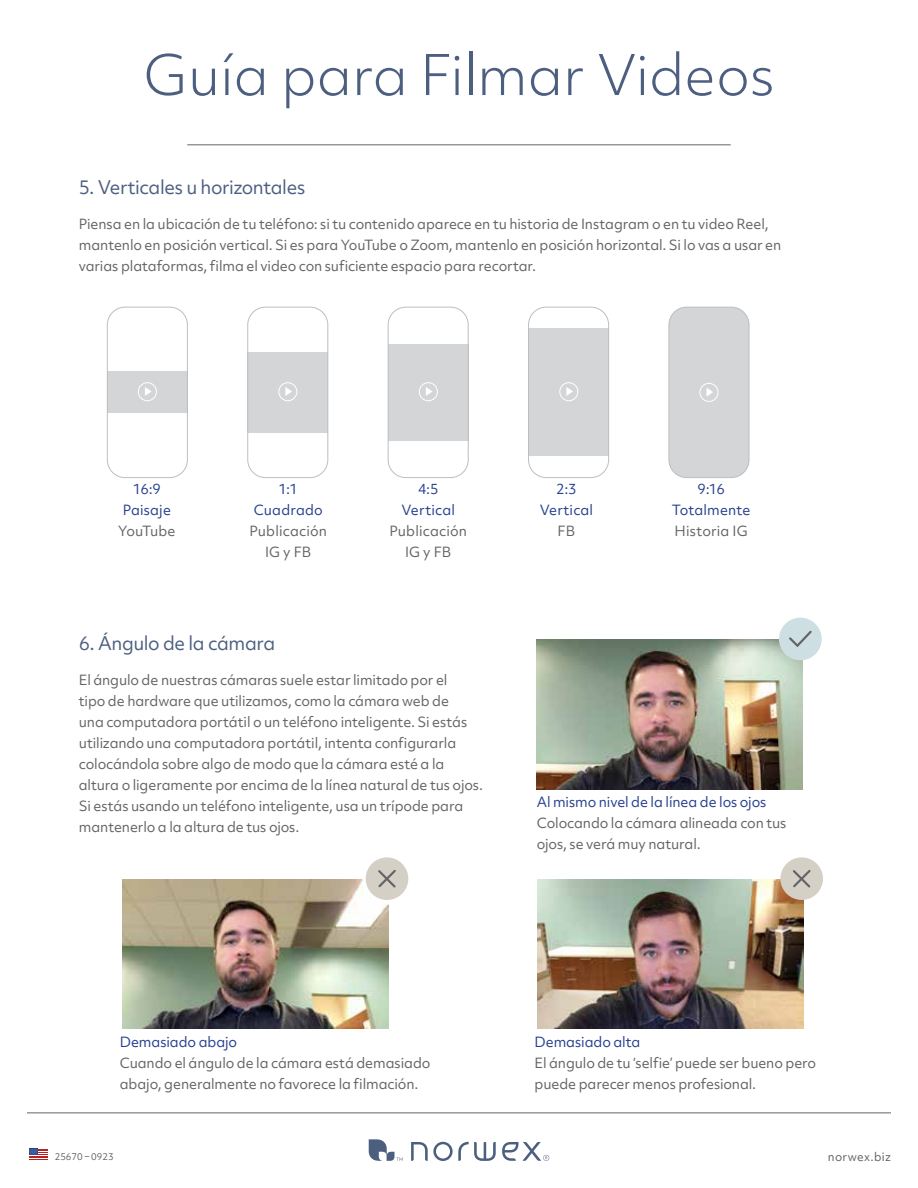
<style>
.page{position:relative;width:918px;height:1188px;background:#fff}
.page>*{position:absolute;margin:0;border:0;box-sizing:border-box;transform-origin:0 0}
.t1{font:300 54px "Objektiv Mk 2";color:#4d5f80}
.t2{font:18px "Objektiv Mk 2";letter-spacing:-.025em;color:#4d5f80}
.t3{font:13.5px/21px "Objektiv Mk 2";letter-spacing:-.01em;color:#636466}
.t4{font:13.5px/21px "Objektiv Mk 2";letter-spacing:-.005em;color:#25408f;text-align:center}
.t5{font:13.5px/21px "Objektiv Mk 2";letter-spacing:.01em;color:#636466;text-align:center}
.t6{font:13.5px "Objektiv Mk 2";letter-spacing:-.035em;color:#636466}
.t7{font:11.25px "Objektiv Mk 2";letter-spacing:.03em;color:#636466}
.t8{font:9px "Objektiv Mk 2";color:#636466}
</style>
<div class="page">
<svg style="left:411px;top:1142px;width:85px;height:19px"></svg>
<svg style="left:502px;top:1142px;width:47px;height:19px"></svg>
<svg style="left:369px;top:1139px;width:34px;height:22px"></svg>
<hr style="left:27px;top:1113px;width:864px;height:1px;background:#636466">
<hr style="left:187px;top:145px;width:544px;height:1px;background:#636466">
<div style="left:107px;top:371px;width:80px;height:42px;background:#d4d5d7"></div>
<div style="left:107px;top:307px;width:81px;height:171px;border:1px solid #bcbec0;border-radius:18px"></div>
<div style="left:138px;top:382px;width:19px;height:19px;border:1px solid #fff;border-radius:50%"></div>
<svg style="left:145px;top:387px;width:6px;height:9px"></svg>
<div style="left:669px;top:307px;width:80px;height:171px;background:#d4d5d7;border-radius:18px"></div>
<div style="left:669px;top:307px;width:80px;height:171px;border:1px solid #bcbec0;border-radius:18px"></div>
<div style="left:699px;top:383px;width:20px;height:19px;border:1px solid #fff;border-radius:50%"></div>
<svg style="left:707px;top:388px;width:6px;height:8px"></svg>
<div style="left:247px;top:352px;width:81px;height:81px;background:#d4d5d7"></div>
<div style="left:278px;top:382px;width:19px;height:19px;border:1px solid #fff;border-radius:50%"></div>
<svg style="left:285px;top:387px;width:7px;height:9px"></svg>
<div style="left:247px;top:307px;width:81px;height:171px;border:1px solid #bcbec0;border-radius:18px"></div>
<div style="left:388px;top:344px;width:80px;height:97px;background:#d4d5d7"></div>
<div style="left:419px;top:382px;width:19px;height:19px;border:1px solid #fff;border-radius:50%"></div>
<svg style="left:426px;top:387px;width:6px;height:9px"></svg>
<div style="left:388px;top:307px;width:81px;height:171px;border:1px solid #bcbec0;border-radius:18px"></div>
<div style="left:528px;top:329px;width:81px;height:127px;background:#d4d5d7"></div>
<div style="left:559px;top:382px;width:19px;height:19px;border:1px solid #fff;border-radius:50%"></div>
<svg style="left:566px;top:387px;width:7px;height:9px"></svg>
<div style="left:528px;top:307px;width:81px;height:171px;border:1px solid #bcbec0;border-radius:18px"></div>
<img style="left:123px;top:879px;width:266px;height:150px">
<img style="left:537px;top:879px;width:267px;height:150px">
<img style="left:537px;top:640px;width:266px;height:150px">
<div style="left:366px;top:857px;width:42px;height:43px;background:#d5d0c5;border-radius:50%"></div>
<svg style="left:378px;top:870px;width:18px;height:18px"></svg>
<div style="left:780px;top:857px;width:43px;height:43px;background:#d5d0c5;border-radius:50%"></div>
<svg style="left:793px;top:870px;width:18px;height:18px"></svg>
<div style="left:779px;top:618px;width:43px;height:42px;background:#cedfe3;border-radius:50%"></div>
<svg style="left:789px;top:630px;width:23px;height:18px"></svg>
<svg style="left:29px;top:1149px;width:19px;height:11px"></svg>
<h1 class="t1" style="left:143px;top:38px;width:633px">Guía para Filmar Videos</h1>
<h2 class="t2" style="left:79px;top:175px;width:228px">5. Verticales u horizontales</h2>
<p class="t3" style="left:79px;top:213px;width:704px">Piensa en la ubicación de tu teléfono: si tu contenido aparece en tu historia de Instagram o en tu video Reel, mantenlo en posición vertical. Si es para YouTube o Zoom, mantenlo en posición horizontal. Si lo vas a usar en varias plataformas, filma el video con suficiente espacio para recortar.</p>
<p class="t4" style="left:123px;top:478px;width:50px">16:9<br>Paisaje</p>
<p class="t6" style="left:118px;top:522px;width:59px">YouTube</p>
<p class="t4" style="left:254px;top:478px;width:71px">1:1<br>Cuadrado</p>
<p class="t5" style="left:249px;top:520px;width:79px">Publicación<br>IG y FB</p>
<p class="t4" style="left:401px;top:478px;width:55px">4:5<br>Vertical</p>
<p class="t5" style="left:389px;top:520px;width:79px">Publicación<br>IG y FB</p>
<h2 class="t2" style="left:79px;top:631px;width:198px">6. Ángulo de la cámara</h2>
<p class="t3" style="left:79px;top:669px;width:406px">El ángulo de nuestras cámaras suele estar limitado por el<br>tipo de hardware que utilizamos, como la cámara web de<br>una computadora portátil o un teléfono inteligente. Si estás utilizando una computadora portátil, intenta configurarla colocándola sobre algo de modo que la cámara esté a la altura o ligeramente por encima de la línea natural de tus ojos.<br>Si estás usando un teléfono inteligente, usa un trípode para mantenerlo a la altura de tus ojos.</p>
<p class="t4" style="left:540px;top:478px;width:55px">2:3<br>Vertical</p>
<p class="t3" style="left:558px;top:520px;width:19px">FB</p>
<p class="t4" style="left:672px;top:478px;width:80px">9:16<br>Totalmente</p>
<p class="t5" style="left:675px;top:521px;width:75px">Historia IG</p>
<p class="t4" style="left:537px;top:792px;width:231px">Al mismo nivel de la línea de los ojos</p>
<p class="t3" style="left:537px;top:813px;width:251px">Colocando la cámara alineada con tus ojos, se verá muy natural.</p>
<p class="t4" style="left:120px;top:1031px;width:119px">Demasiado abajo</p>
<p class="t3" style="left:120px;top:1052px;width:312px">Cuando el ángulo de la cámara está demasiado abajo, generalmente no favorece la filmación.</p>
<p class="t8" style="left:55px;top:1151px;width:60px">25670 – 0923</p>
<p class="t4" style="left:535px;top:1031px;width:107px">Demasiado alta</p>
<p class="t3" style="left:535px;top:1052px;width:283px">El ángulo de tu ‘selfie’ puede ser bueno pero puede parecer menos profesional.</p>
<p class="t7" style="left:828px;top:1149px;width:65px">norwex.biz</p>
</div>
